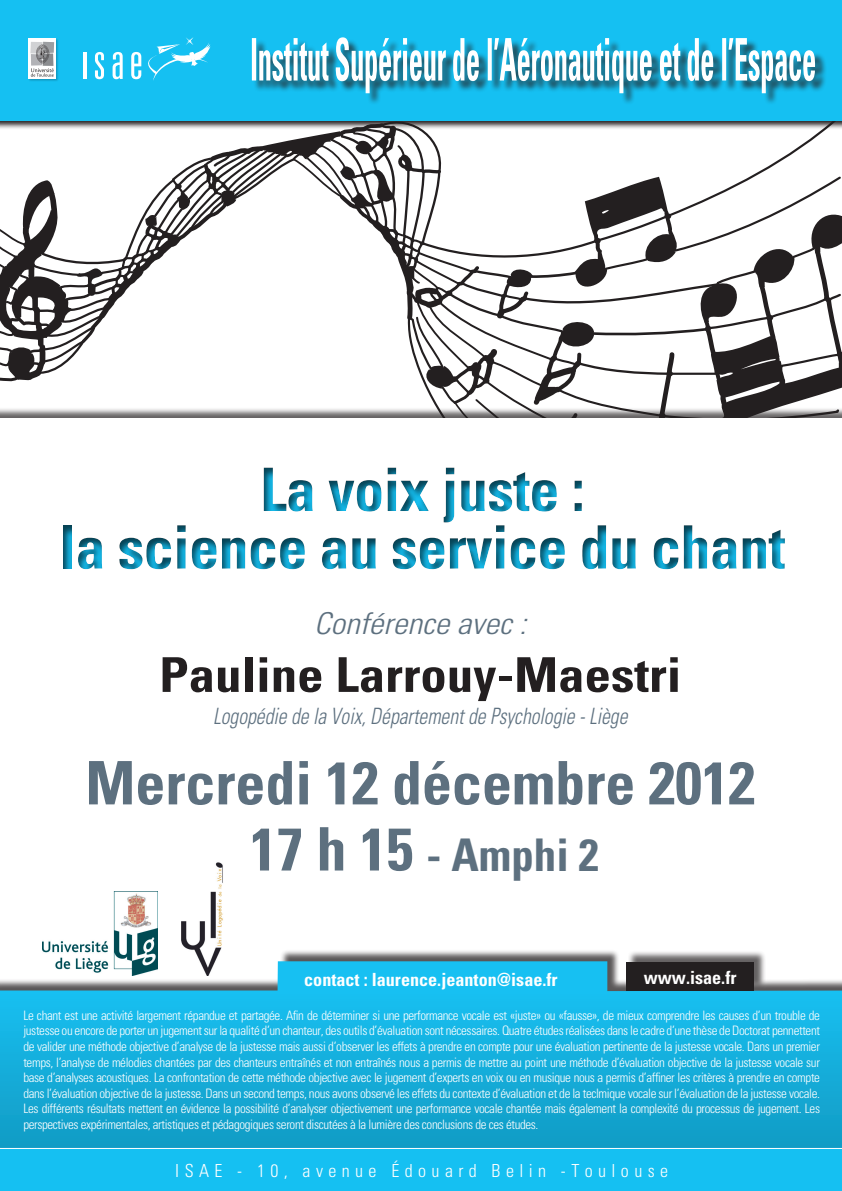
<style>
.page{position:relative;width:842px;height:1191px;background:#fff}
.page>*{position:absolute;margin:0;border:0;box-sizing:border-box;transform-origin:0 0}
.t1{font:700 condensed 60px/57.6px "Univers LT";letter-spacing:-.01em;color:#15c0f2;text-align:center}
.t2{font:700 condensed 60px "Univers LT";color:#5d707f}
.t3{font:700 condensed 48px "Univers LT";color:#231f20;scale:1.1 1}
.t4{font:700 condensed 45px "Univers LT";color:#5d707f}
.t5{font:italic 300 condensed 30px "Univers LT";color:#5d707f;scale:1.1 1}
.t6{font:italic 300 condensed 22.5px "Univers LT";color:#5d707f;scale:.88 1}
.t7{font:700 condensed 18.1px "Univers LT";color:#fff}
.t8{font:300 condensed 18px "Univers LT";letter-spacing:.3em;color:#fff}
.t9{font:300 condensed 13px/15.6px "Univers LT";letter-spacing:-.03em;color:#fff;text-align:justify}
.s1{font-size:60px}
</style>
<div class="page">
<svg style="left:0;top:129px;width:842px;height:278px"></svg>
<svg style="left:0;top:120px;width:842px;height:9px;background:#84959b"></svg>
<div style="left:0;top:0;width:842px;height:120px;background:#15c0f2"></div>
<hr style="left:83px;top:52px;width:3px;height:27px;background:#fff">
<svg style="left:95px;top:52px;width:9px;height:27px"></svg>
<svg style="left:113px;top:52px;width:10px;height:27px"></svg>
<svg style="left:131px;top:37px;width:79px;height:44px"></svg>
<img style="left:28px;top:38px;width:30px;height:43px">
<div style="left:29px;top:39px;width:27px;height:40px;background:#fff"></div>
<svg style="left:30px;top:42px;width:24px;height:35px"></svg>
<div style="left:253px;top:39px;width:574px;height:66px;background:#231f20;opacity:.75"></div>
<svg style="left:252px;top:37px;width:563px;height:56px"></svg>
<div style="left:0;top:948px;width:842px;height:209px;background:#231f20;opacity:.75"></div>
<svg style="left:0;top:961px;width:842px;height:187px;background:#1fb0db"></svg>
<div style="left:628px;top:950px;width:138px;height:39px;background:#231f20;opacity:.7"></div>
<div style="left:626px;top:962px;width:128px;height:29px;background:#231f20"></div>
<div style="left:0;top:453px;width:842px;height:143px;background:#231f20;opacity:.75"></div>
<div style="left:0;top:1148px;width:842px;height:43px;background:#15c0f2"></div>
<img style="left:43px;top:891px;width:114px;height:84px">
<img style="left:182px;top:862px;width:42px;height:113px">
<h1 class="t1" style="left:59px;top:460px;width:727px">La voix juste :<br>la science au service du chant</h1>
<p class="t5" style="left:314px;top:605px;width:195px">Conférence avec :</p>
<p class="t3" style="left:159px;top:645px;width:476px">Pauline Larrouy-Maestri</p>
<p class="t6" style="left:213px;top:702px;width:472px">Logopédie de la Voix, Département de Psychologie - Liège</p>
<p class="t2" style="left:85px;top:746px;width:671px">Mercredi 12 décembre 2012</p>
<p class="t4" style="left:250px;top:827px;width:350px"><span class="s1">17 h 15</span> - Amphi 2</p>
<p class="t7" style="left:304px;top:968px;width:255px">contact : laurence.jeanton@isae.fr</p>
<p class="t7" style="left:644px;top:966px;width:94px">www.isae.fr</p>
<p class="t9" style="left:23px;top:1007px;width:798px">Le chant est une activité largement répandue et partagée. Afin de déterminer si une performance vocale est «juste» ou «fausse», de mieux comprendre les causes d’un trouble de justesse ou encore de porter un jugement sur la qualité d’un chanteur, des outils d’évaluation sont nécessaires. Quatre études réalisées dans le cadre d’une thèse de Doctorat pennettent de valider une méthode objective d’analyse de la justesse mais aussi d’observer les effets à prendre en compte pour une évaluation pertinente de la justesse vocale. Dans un premier temps, l’analyse de mélodies chantées par des chanteurs entraînés et non entraînés nous a permis de mettre au point une méthode d’évaluation objective de la justesse vocale sur base d’analyses acoustiques. La confrontation de cette méthode objective avec le jugement d’experts en voix ou en musique nous a permis d’affiner les critères à prendre en compte dans l’évaluation objective de la justesse. Dans un second temps, nous avons observé les effets du contexte d’évaluation et de la teclmique vocale sur l’évaluation de la justesse vocale.<br>Les différents résultats mettent en évidence la possibilité d’analyser objectivement une performance vocale chantée mais également la complexité du processus de jugement. Les perspectives expérimentales, artistiques et pédagogiques seront discutées à la lumière des conclusions de ces études.</p>
<p class="t8" style="left:175px;top:1160px;width:494px">ISAE - 10, avenue Édouard Belin -Toulouse</p>
</div>
